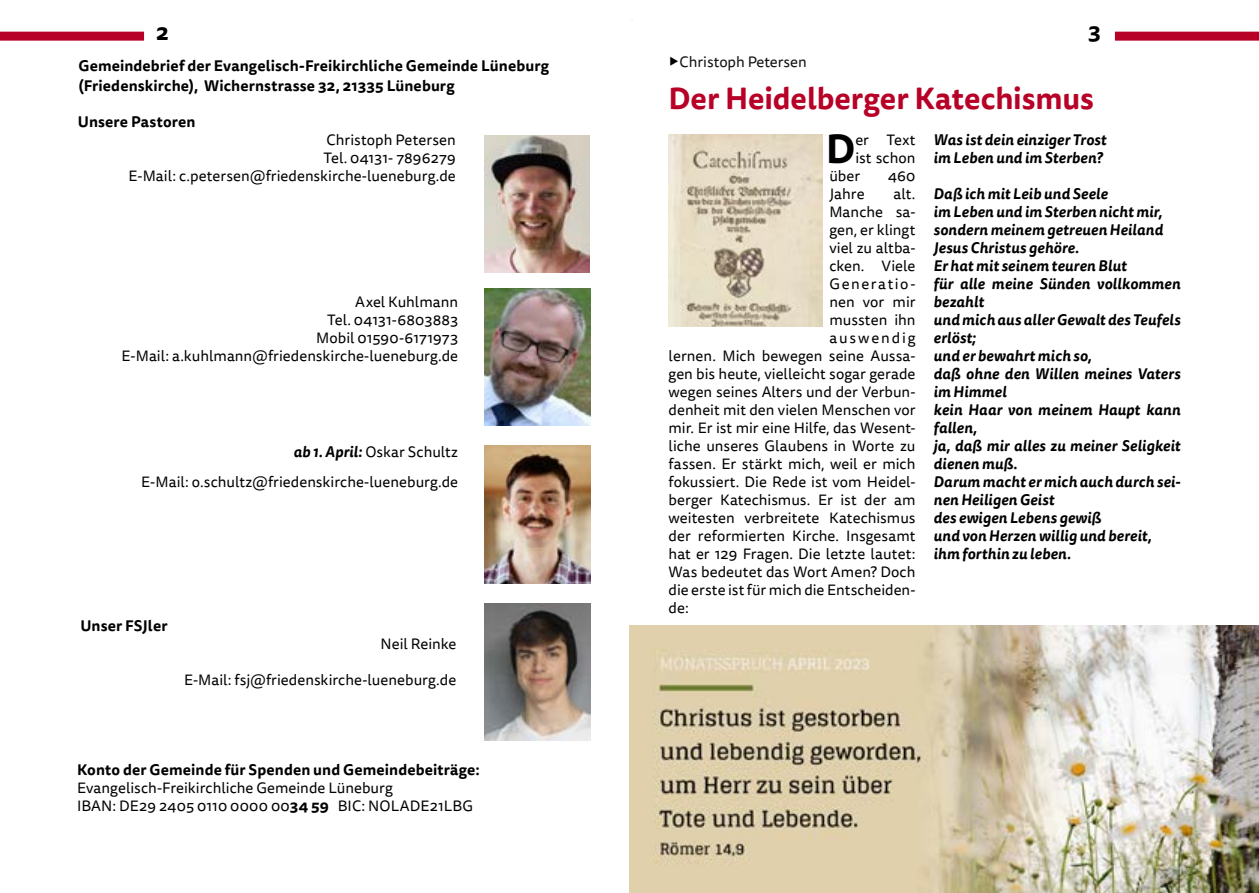
<style>
.page{position:relative;width:1259px;height:893px;background:#fff}
.page>*{position:absolute;margin:0;border:0;box-sizing:border-box;transform-origin:0 0}
.t1{font:700 40.2px "Tisa Sans Pro";color:#000}
.t2{font:700 30px "Tisa Sans Pro";letter-spacing:-.005em;color:#b80126}
.t3{font:700 22.5px "Tisa Sans Pro";color:#000}
.t4{font:15px/18px "Tisa Sans Pro";color:#000;text-align:right}
.t5{font:italic 700 15px/18px "Tisa Sans Pro";letter-spacing:.01em;color:#000}
.t6{font:700 15px "Tisa Sans Pro";letter-spacing:.01em;color:#000}
.t7{font:15px "Tisa Sans Pro";color:#111}
.t8{font:15px "Tisa Sans Pro";letter-spacing:.105em;color:#000}
.t9{font:15px "Tisa Sans Pro";letter-spacing:.125em;color:#000}
.s1{font-family:"Usual";color:#000}
.s2{font-weight:700;font-style:italic}
.s3{font-weight:700}
</style>
<div class="page">
<div style="left:0;top:32px;width:144px;height:9px;background:#b80126"></div>
<div style="left:1115px;top:32px;width:144px;height:9px;background:#b80126"></div>
<img style="left:485px;top:604px;width:105px;height:137px">
<img style="left:485px;top:135px;width:104px;height:137px">
<img style="left:485px;top:288px;width:105px;height:137px">
<img style="left:629px;top:626px;width:630px;height:267px">
<img style="left:484px;top:446px;width:106px;height:137px">
<img style="left:668px;top:134px;width:154px;height:192px">
<h3 class="t3" style="left:156px;top:15px;width:14px">2</h3>
<h3 class="t3" style="left:1088px;top:14px;width:14px">3</h3>
<p class="t6" style="left:78px;top:54px;width:472px">Gemeindebrief der Evangelisch-Freikirchliche Gemeinde Lüneburg</p>
<p class="t7" style="left:668px;top:51px;width:140px"><span class="s1">▶</span>Christoph Petersen</p>
<p class="t6" style="left:78px;top:75px;width:378px">(Friedenskirche), Wichernstrasse 32, 21335 Lüneburg</p>
<h2 class="t2" style="left:668px;top:77px;width:427px">Der Heidelberger Katechismus</h2>
<h1 class="t1" style="left:826px;top:120px;width:31px">D</h1>
<p class="t4" style="left:855px;top:132px;width:62px">er Text</p>
<p class="t6" style="left:78px;top:111px;width:119px">Unsere Pastoren</p>
<p class="t5" style="left:933px;top:131px;width:174px">Was ist dein einziger Trost im Leben und im Sterben?</p>
<p class="t5" style="left:933px;top:185px;width:248px">Daß ich mit Leib und Seele<br>im Leben und im Sterben nicht mir, sondern meinem getreuen Heiland<br>Jesus Christus gehöre.<br>Er hat mit seinem teuren Blut<br>für alle meine Sünden vollkommen bezahlt<br>und mich aus aller Gewalt des Teufels erlöst;<br>und er bewahrt mich so,<br>daß ohne den Willen meines Vaters im Himmel<br>kein Haar von meinem Haupt kann fallen,<br>ja, daß mir alles zu meiner Seligkeit dienen muß.<br>Darum macht er mich auch durch sei&shy;nen Heiligen Geist<br>des ewigen Lebens gewiß<br>und von Herzen willig und bereit, ihm forthin zu leben.</p>
<p class="t4" style="left:128px;top:131px;width:329px">Christoph Petersen<br>Tel. 04131- 7896279<br>E-Mail: c.petersen@friedenskirche-lueneburg.de</p>
<p class="t4" style="left:855px;top:150px;width:62px">ist schon</p>
<p class="t4" style="left:829px;top:168px;width:32px">über</p>
<p class="t4" style="left:888px;top:168px;width:29px">460</p>
<p class="t4" style="left:829px;top:186px;width:37px">Jahre</p>
<p class="t4" style="left:893px;top:186px;width:23px">alt.</p>
<p class="t4" style="left:829px;top:204px;width:88px">Manche sa-</p>
<p class="t4" style="left:829px;top:222px;width:88px">gen, er klingt</p>
<p class="t4" style="left:829px;top:240px;width:88px">viel zu altba-</p>
<p class="t4" style="left:829px;top:258px;width:88px">cken. Viele</p>
<p class="t8" style="left:829px;top:274px;width:88px">Generatio-</p>
<p class="t4" style="left:829px;top:294px;width:88px">nen vor mir</p>
<p class="t4" style="left:829px;top:312px;width:88px">mussten ihn</p>
<p class="t9" style="left:829px;top:328px;width:88px">auswendig</p>
<p class="t4" style="left:668px;top:348px;width:248px">lernen. Mich bewegen seine Aussa-</p>
<p class="t4" style="left:668px;top:366px;width:248px">gen bis heute, vielleicht sogar gerade</p>
<p class="t4" style="left:668px;top:384px;width:248px">wegen seines Alters und der Verbun-</p>
<p class="t4" style="left:668px;top:402px;width:248px">denheit mit den vielen Menschen vor</p>
<p class="t4" style="left:668px;top:420px;width:248px">mir. Er ist mir eine Hilfe, das Wesent-</p>
<p class="t4" style="left:668px;top:438px;width:248px">liche unseres Glaubens in Worte zu</p>
<p class="t4" style="left:668px;top:456px;width:248px">fassen. Er stärkt mich, weil er mich</p>
<p class="t4" style="left:668px;top:474px;width:248px">fokussiert. Die Rede ist vom Heidel-</p>
<p class="t4" style="left:668px;top:492px;width:248px">berger Katechismus. Er ist der am</p>
<p class="t4" style="left:668px;top:510px;width:248px">weitesten verbreitete Katechismus</p>
<p class="t4" style="left:668px;top:528px;width:248px">der reformierten Kirche. Insgesamt</p>
<p class="t4" style="left:668px;top:546px;width:248px">hat er 129 Fragen. Die letzte lautet:</p>
<p class="t4" style="left:668px;top:564px;width:248px">Was bedeutet das Wort Amen? Doch</p>
<p class="t4" style="left:668px;top:582px;width:248px">die erste ist für mich die Entscheiden-</p>
<p class="t4" style="left:668px;top:600px;width:22px">de:</p>
<p class="t4" style="left:121px;top:294px;width:338px">Axel Kuhlmann<br>Tel. 04131-6803883<br>Mobil 01590-6171973<br>E-Mail: a.kuhlmann@friedenskirche-lueneburg.de</p>
<p class="t4" style="left:141px;top:437px;width:318px;line-height:30.5px"><span class="s2">ab 1. April:</span> Oskar Schultz<br>E-Mail: o.schultz@friedenskirche-lueneburg.de</p>
<p class="t6" style="left:80px;top:615px;width:89px">Unser FSJler</p>
<p class="t4" style="left:380px;top:636px;width:77px">Neil Reinke</p>
<p class="t4" style="left:184px;top:672px;width:274px">E-Mail: fsj@friedenskirche-lueneburg.de</p>
<p class="t6" style="left:77px;top:759px;width:404px">Konto der Gemeinde für Spenden und Gemeindebeiträge:</p>
<p class="t4" style="left:77px;top:779px;width:397px;text-align:left">Evangelisch-Freikirchliche Gemeinde Lüneburg<br>IBAN: DE29 2405 0110 0000 00<span class="s3">34 59</span> BIC: NOLADE21LBG</p>
</div>
